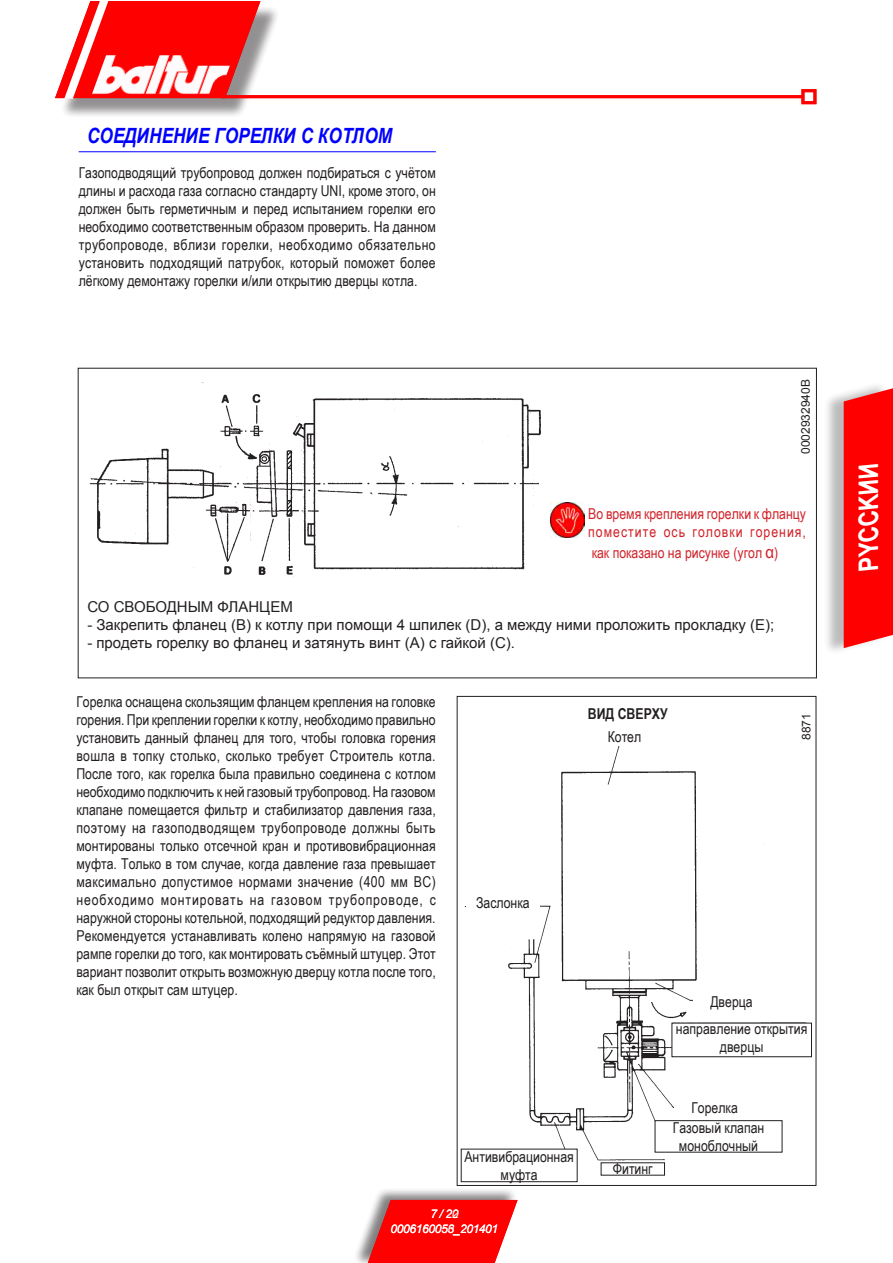
<style>
.page{position:relative;width:893px;height:1263px;background:#fff}
.page>*{position:absolute;margin:0;border:0;box-sizing:border-box;transform-origin:0 0}
.t1{font:italic 700 27px "Arial Narrow";color:#fff}
.t2{font:italic 700 21px "Arial Narrow";color:#00f}
.t3{font:15px/18px "Arial Narrow";color:#231f20;text-align:justify}
.t4{font:15px "Arial";color:#231f20}
.t5{font:15px/18px "Arial Narrow";color:#d1232a}
.t6{font:700 15px "Arial Narrow";color:#231f20}
.t7{font:italic 12px/15px "Arial";letter-spacing:-.03em;color:#fff;text-align:center}
.t8{font:12px "Arial";color:#231f20}
.s1{font-size:17.25px}
</style>
<div class="page">
<div style="left:352px;top:1187px;width:164px;height:76px;background:#231f20;opacity:.35"></div>
<svg style="left:368px;top:1200px;width:150px;height:63px;background:#f82020"></svg>
<div style="left:59px;top:5px;width:220px;height:113px;background:#231f20;opacity:.29"></div>
<hr style="left:221px;top:95px;width:582px;height:3px;background:#f00">
<div style="left:801px;top:89px;width:15px;height:15px;border:3px solid #f00"></div>
<svg style="left:55px;top:1px;width:205px;height:98px"></svg>
<img style="left:89px;top:394px;width:452px;height:183px">
<img style="left:460px;top:746px;width:352px;height:435px">
<div style="left:823px;top:380px;width:66px;height:274px;background:#231f20;opacity:.3"></div>
<div style="left:844px;top:388px;width:49px;height:260px;background:#f00"></div>
<hr style="left:79px;top:151px;width:357px;height:1px;background:#00f">
<img style="left:550px;top:502px;width:35px;height:35px">
<div style="left:466px;top:897px;width:74px;height:15px;background:#fff"></div>
<div style="left:693px;top:996px;width:77px;height:13px;background:#fff"></div>
<div style="left:672px;top:1023px;width:139px;height:34px;background:#fff"></div>
<div style="left:672px;top:1023px;width:140px;height:34px;border:1px solid #231f20"></div>
<div style="left:674px;top:1102px;width:81px;height:12px;background:#fff"></div>
<div style="left:461px;top:1149px;width:116px;height:33px;background:#fff"></div>
<div style="left:461px;top:1149px;width:116px;height:33px;border:1px solid #231f20"></div>
<div style="left:601px;top:1163px;width:63px;height:12px;background:#fff"></div>
<div style="left:655px;top:1121px;width:127px;height:31px;background:#fff"></div>
<div style="left:655px;top:1120px;width:127px;height:32px;border:1px solid #231f20"></div>
<h2 class="t2" style="left:87px;top:120px;width:306px">СОЕДИНЕНИЕ ГОРЕЛКИ С КОТЛОМ</h2>
<p class="t3" style="left:79px;top:163px;width:359px">Газоподводящий трубопровод должен подбираться с учётом длины и расхода газа согласно стандарту UNI, кроме этого, он должен быть герметичным и перед испытанием горелки его необходимо соответственным образом проверить. На данном трубопроводе, вблизи горелки, необходимо обязательно установить подходящий патрубок, который поможет более лёгкому демонтажу горелки и/или открытию дверцы котла.</p>
<p class="t8" style="left:798px;top:454px;width:76px;rotate:-90deg">0002932940B</p>
<p class="t5" style="left:588px;top:504px;width:219px">Во время крепления горелки к фланцу поместите ось головки горения,</p>
<p class="t5" style="left:592px;top:543px;width:188px">как показано на рисунке (угол <span class="s1">α</span>)</p>
<p class="t4" style="left:87px;top:597px;width:207px">СО СВОБОДНЫМ ФЛАНЦЕМ</p>
<p class="t4" style="left:87px;top:615px;width:689px">- Закрепить фланец (B) к котлу при помощи 4 шпилек (D), а между ними проложить прокладку (E);</p>
<p class="t4" style="left:87px;top:633px;width:429px">- продеть горелку во фланец и затянуть винт (A) с гайкой (C).</p>
<p class="t3" style="left:76px;top:692px;width:361px">Горелка оснащена скользящим фланцем крепления на головке горения. При креплении горелки к котлу, необходимо правильно установить данный фланец для того, чтобы головка горения вошла в топку столько, сколько требует Строитель котла.<br>После того, как горелка была правильно соединена с котлом необходимо подключить к ней газовый трубопровод. На газовом клапане помещается фильтр и стабилизатор давления газа, поэтому на газоподводящем трубопроводе должны быть монтированы только отсечной кран и противовибрационная муфта. Только в том случае, когда давление газа превышает максимально допустимое нормами значение (400 мм ВС) необходимо монтировать на газовом трубопроводе, с наружной стороны котельной, подходящий редуктор давления.<br>Рекомендуется устанавливать колено напрямую на газовой рампе горелки до того, как монтировать съёмный штуцер. Этот вариант позволит открыть возможную дверцу котла после того, как был открыт сам штуцер.</p>
<p class="t6" style="left:569px;top:702px;width:119px">ÜSTTEN GÖRÜNÜM</p>
<p class="t6" style="left:588px;top:702px;width:81px">ВИД СВЕРХУ</p>
<p class="t3" style="left:608px;top:727px;width:35px">Котел</p>
<p class="t8" style="left:798px;top:740px;width:28px;rotate:-90deg">8871</p>
<p class="t3" style="left:476px;top:893px;width:55px">Заслонка</p>
<p class="t3" style="left:676px;top:987px;width:133px;line-height:27.3px;text-indent:34px">Дверца направление открытия</p>
<p class="t3" style="left:720px;top:1037px;width:45px">дверцы</p>
<p class="t3" style="left:691px;top:1098px;width:48px">Горелка</p>
<p class="t3" style="left:464px;top:1147px;width:111px;text-align:center">Антивибрационная муфта</p>
<p class="t3" style="left:613px;top:1159px;width:41px">Фитинг</p>
<p class="t3" style="left:673px;top:1118px;width:93px;text-align:center">Газовый клапан моноблочный</p>
<p class="t7" style="left:391px;top:1206px;width:109px">7 / 22<br>0006160056_201401</p>
<p class="t7" style="left:447px;top:1206px;width:13px">0<br>3</p>
<h1 class="t1" style="left:848px;top:570px;width:121px;rotate:-90deg">PYCCKИИ</h1>
</div>
